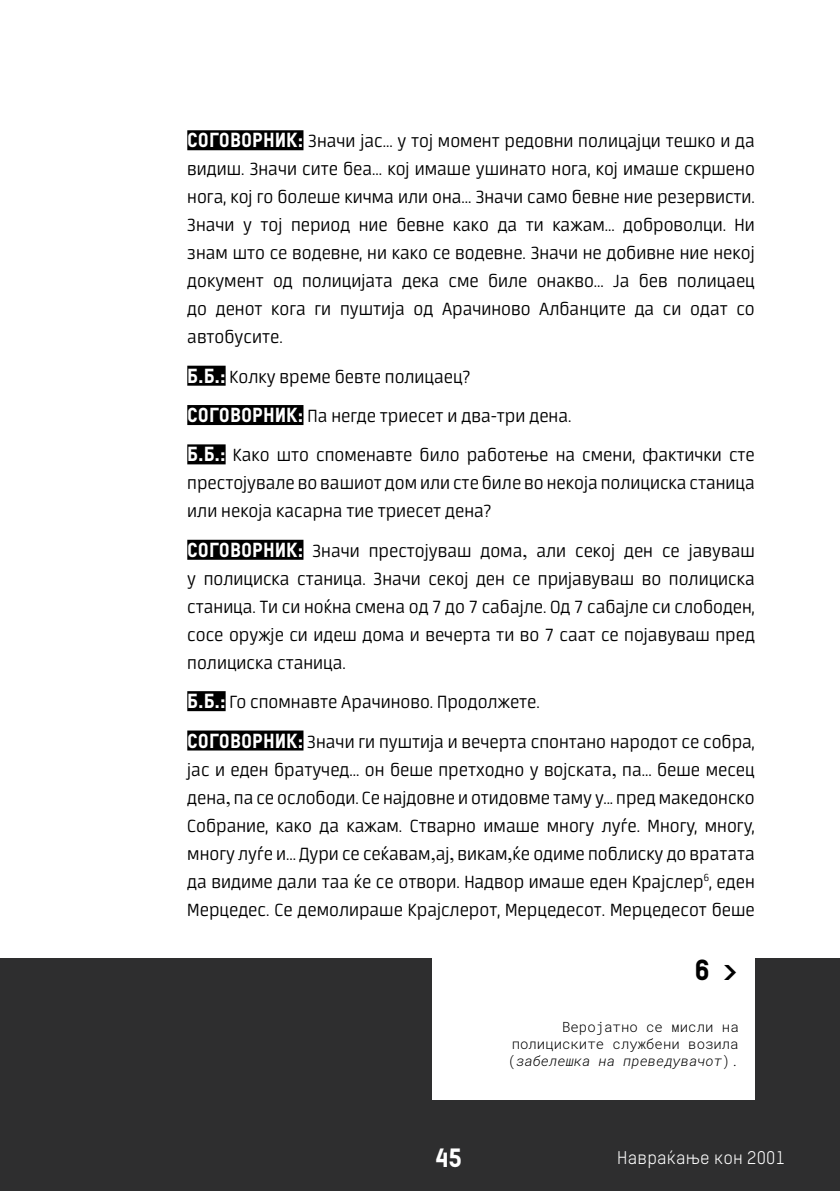
<style>
.page{position:relative;width:840px;height:1191px;background:#fff}
.page>*{position:absolute;margin:0;border:0;box-sizing:border-box;transform-origin:0 0}
.t1{font:28.6px "Oxfam TSTARPRO Headline";color:#000}
.t2{font:26px "Oxfam TSTARPRO Headline";color:#fff}
.t3{font:300 20px/28px "Neuron";color:#000;text-align:justify}
.t4{font:18px "Oxfam TSTARPRO";letter-spacing:.01em;color:#fff}
.t5{font:300 14px/16.8px "Roboto Mono";color:#000;text-align:justify}
.s1{font-family:"Oxfam TSTARPRO Headline";font-weight:400;color:#fff}
.s2{font-family:"Times New Roman";font-weight:400}
.s3{font-style:italic}
</style>
<div class="page">
<div style="left:0;top:1132px;width:839px;height:59px;background:#2e2e2f"></div>
<div style="left:187px;top:130px;width:116px;height:20px;background:#000"></div>
<div style="left:187px;top:366px;width:38px;height:20px;background:#000"></div>
<div style="left:187px;top:405px;width:116px;height:20px;background:#000"></div>
<div style="left:187px;top:444px;width:38px;height:20px;background:#000"></div>
<div style="left:187px;top:540px;width:116px;height:20px;background:#000"></div>
<div style="left:187px;top:691px;width:38px;height:20px;background:#000"></div>
<div style="left:187px;top:730px;width:116px;height:20px;background:#000"></div>
<div style="left:0;top:958px;width:839px;height:174px;background:#2e2e2f"></div>
<div style="left:432px;top:952px;width:322px;height:147px;background:#fff"></div>
<p class="t3" style="left:187px;top:127px;width:569px"><span class="s1">Соговорник:</span> Значи јас... у тој момент редовни полицајци тешко и да видиш. Значи сите беа... кој имаше ушинато нога, кој имаше скршено нога, кој го болеше кичма или она... Значи само бевне ние резервисти.<br>Значи у тој период ние бевне како да ти кажам... доброволци. Ни знам што се водевне, ни како се водевне. Значи не добивне ние некој документ од полицијата дека сме биле онакво... Ја бев полицаец до денот кога ги пуштија од Арачиново Албанците да си одат со автобусите.</p>
<p class="t3" style="left:187px;top:357px;width:568px;line-height:39.4px;text-align:left"><span class="s1">Б.Б.:</span> Колку време бевте полицаец?<br><span class="s1">Соговорник:</span> Па негде триесет и два-три дена.<br><span class="s1">Б.Б.:</span> Како што споменавте било работење на смени, фактички сте</p>
<p class="t3" style="left:187px;top:469px;width:568px">престојувале во вашиот дом или сте биле во некоја полициска станица или некоја касарна тие триесет дена?</p>
<p class="t3" style="left:187px;top:536px;width:568px"><span class="s1">Соговорник:</span> Значи престојуваш дома<span class="s2">,</span> али секој ден се јавуваш у полициска станица. Значи секој ден се пријавуваш во полициска станица. Ти си ноќна смена од 7 до 7 сабајле. Од 7 сабајле си слободен, сосе оружје си идеш дома и вечерта ти во 7 саат се појавуваш пред полициска станица.</p>
<p class="t3" style="left:187px;top:682px;width:568px;line-height:39.4px"><span class="s1">Б.Б.:</span> Го спомнавте Арачиново. Продолжете.<br><span class="s1">Соговорник:</span> Значи ги пуштија и вечерта спонтано народот се собра,</p>
<p class="t3" style="left:187px;top:755px;width:568px">јас и еден братучед... он беше претходно у војската<span class="s2">,</span> па... беше месец дена<span class="s2">,</span> па се ослободи. Се најдовне и отидовме таму у... пред македонско Собрание, како да кажам. Стварно имаше многу луѓе. Многу, многу, многу луѓе и... Дури се сеќавам<span class="s2">,</span>ај<span class="s2">,</span> викам<span class="s2">,</span>ќе одиме поблиску до вратата да видиме дали таа ќе се отвори. Надвор имаше еден Крајслер<sup>6</sup>, еден Мерцедес. Се демолираше Крајслерот, Мерцедесот. Мерцедесот беше</p>
<h1 class="t1" style="left:694px;top:952px;width:45px">6 &gt;</h1>
<p class="t5" style="left:507px;top:1018px;width:232px;text-indent:54px">Веројатно се мисли на полициските службени возила (<span class="s3">забелешка на преведувачот</span>).</p>
<h2 class="t2" style="left:434px;top:1141px;width:29px">45</h2>
<p class="t4" style="left:617px;top:1147px;width:169px">Навраќање кон 2001</p>
</div>
